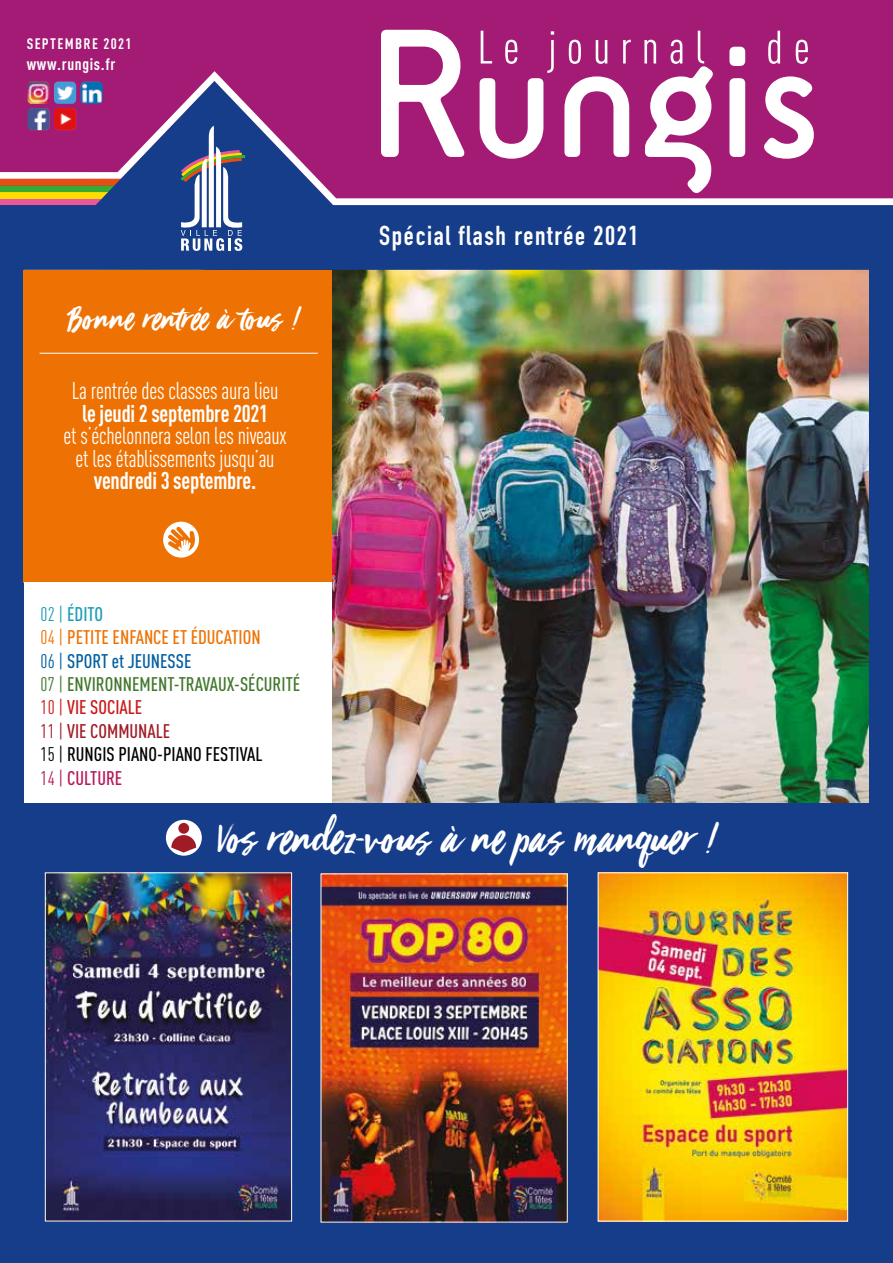
<style>
.page{position:relative;width:893px;height:1263px;background:#fff}
.page>*{position:absolute;margin:0;border:0;box-sizing:border-box;transform-origin:0 0}
.t1{font:48px "Viva Beautiful";color:#fff}
.t2{font:36px "Viva Beautiful";color:#fff}
.t3{font:700 27px "DIN Condensed";letter-spacing:.06em;color:#fff}
.t4{font:24px/22.5px "DIN Cond";letter-spacing:-.01em;color:#fff;text-align:center;scale:.93 1}
.t5{font:700 24px "DIN Cond";letter-spacing:-.01em;color:#fff;scale:.93 1}
.t6{font:500 19.5px/23.4px "DIN Cond";color:#41772c}
.t7{font:700 16.5px "DIN Cond";letter-spacing:.04em;color:#fff}
.t8{font:700 15px "DIN Cond";letter-spacing:.09em;color:#fff}
.s1{font-weight:400;color:#1d9db4}
.s2{color:#1d9db4}
.s3{font-weight:400;color:#ee7203}
.s4{color:#ee7203}
.s5{font-weight:400;color:#005fa1}
.s6{color:#005fa1}
.s7{font-weight:400}
.s8{font-weight:400;color:#cd1719}
.s9{color:#cd1719}
.s10{font-weight:400;color:#a11b27}
.s11{color:#a11b27}
.s12{font-weight:400;color:#000}
.s13{color:#000}
.s14{font-weight:400;color:#b7175b}
.s15{color:#b7175b}
</style>
<div class="page">
<div style="left:0;top:797px;width:893px;height:465px;background:#153d8a"></div>
<img style="left:332px;top:270px;width:537px;height:532px">
<div style="left:0;top:0;width:893px;height:218px;background:#a31b75"></div>
<svg style="left:381px;top:30px;width:80px;height:41px"></svg>
<svg style="left:729px;top:47px;width:16px;height:19px"></svg>
<svg style="left:480px;top:31px;width:74px;height:40px"></svg>
<svg style="left:569px;top:40px;width:12px;height:24px"></svg>
<svg style="left:596px;top:40px;width:11px;height:24px"></svg>
<svg style="left:623px;top:40px;width:8px;height:24px"></svg>
<svg style="left:644px;top:31px;width:68px;height:40px"></svg>
<svg style="left:768px;top:31px;width:12px;height:33px"></svg>
<svg style="left:796px;top:40px;width:12px;height:24px"></svg>
<div style="left:0;top:205px;width:893px;height:65px;background:#153d8a"></div>
<svg style="left:181px;top:205px;width:64px;height:46px"></svg>
<svg style="left:0;top:71px;width:893px;height:134px"></svg>
<img style="left:27px;top:82px;width:23px;height:22px">
<img style="left:27px;top:108px;width:23px;height:22px">
<img style="left:54px;top:82px;width:22px;height:22px">
<img style="left:54px;top:108px;width:22px;height:22px">
<img style="left:81px;top:82px;width:22px;height:22px">
<img style="left:47px;top:875px;width:243px;height:344px">
<div style="left:45px;top:873px;width:247px;height:348px;border:1px solid #fff"></div>
<img style="left:323px;top:876px;width:242px;height:344px">
<img style="left:600px;top:875px;width:246px;height:344px">
<div style="left:0;top:270px;width:23px;height:993px;background:#153d8a"></div>
<div style="left:869px;top:270px;width:24px;height:993px;background:#153d8a"></div>
<div style="left:0;top:1239px;width:893px;height:24px;background:#153d8a"></div>
<div style="left:23px;top:270px;width:309px;height:313px;background:#ee7203"></div>
<div style="left:24px;top:583px;width:308px;height:220px;background:#fff"></div>
<hr style="left:40px;top:353px;width:278px;height:1px;background:#fff">
<div style="left:163px;top:522px;width:36px;height:36px;background:#fff;border-radius:50%"></div>
<svg style="left:168px;top:526px;width:27px;height:28px"></svg>
<div style="left:166px;top:820px;width:36px;height:36px;background:#fff;border-radius:50%"></div>
<svg style="left:171px;top:835px;width:25px;height:17px"></svg>
<div style="left:178px;top:823px;width:11px;height:11px;background:#a11b27;border-radius:50%"></div>
<p class="t8" style="left:27px;top:35px;width:106px">SEPTEMBRE 2021</p>
<p class="t7" style="left:27px;top:54px;width:90px">www.rungis.fr</p>
<h2 class="t2" style="left:69px;top:294px;width:231px">Bonne rentrée à tous !</h2>
<p class="t4" style="left:72px;top:379px;width:224px">La rentrée des classes aura lieu</p>
<p class="t5" style="left:82px;top:398px;width:202px">le jeudi 2 septembre 2021</p>
<p class="t4" style="left:63px;top:424px;width:242px">et s’échelonnera selon les niveaux et les établissements jusqu’au</p>
<p class="t5" style="left:94px;top:466px;width:176px">vendredi 3 septembre.</p>
<p class="t6" style="left:41px;top:602px;width:261px"><span class="s1">02 |</span> <span class="s2">ÉDITO<br></span><span class="s3">04 |</span> <span class="s4">PETITE ENFANCE ET ÉDUCATION<br></span><span class="s5">06 |</span> <span class="s6">SPORT et JEUNESSE<br></span><span class="s7">07 |</span> ENVIRONNEMENT-TRAVAUX-SÉCURITÉ<br><span class="s8">10 |</span> <span class="s9">VIE SOCIALE<br></span><span class="s10">11 |</span> <span class="s11">VIE COMMUNALE<br></span><span class="s12">15 |</span> <span class="s13">RUNGIS PIANO-PIANO FESTIVAL<br></span><span class="s14">14 |</span> <span class="s15">CULTURE</span></p>
<h3 class="t3" style="left:379px;top:217px;width:261px">Spécial flash rentrée 2021</h3>
<h1 class="t1" style="left:218px;top:806px;width:498px">Vos rendez-vous à ne pas manquer !</h1>
</div>
